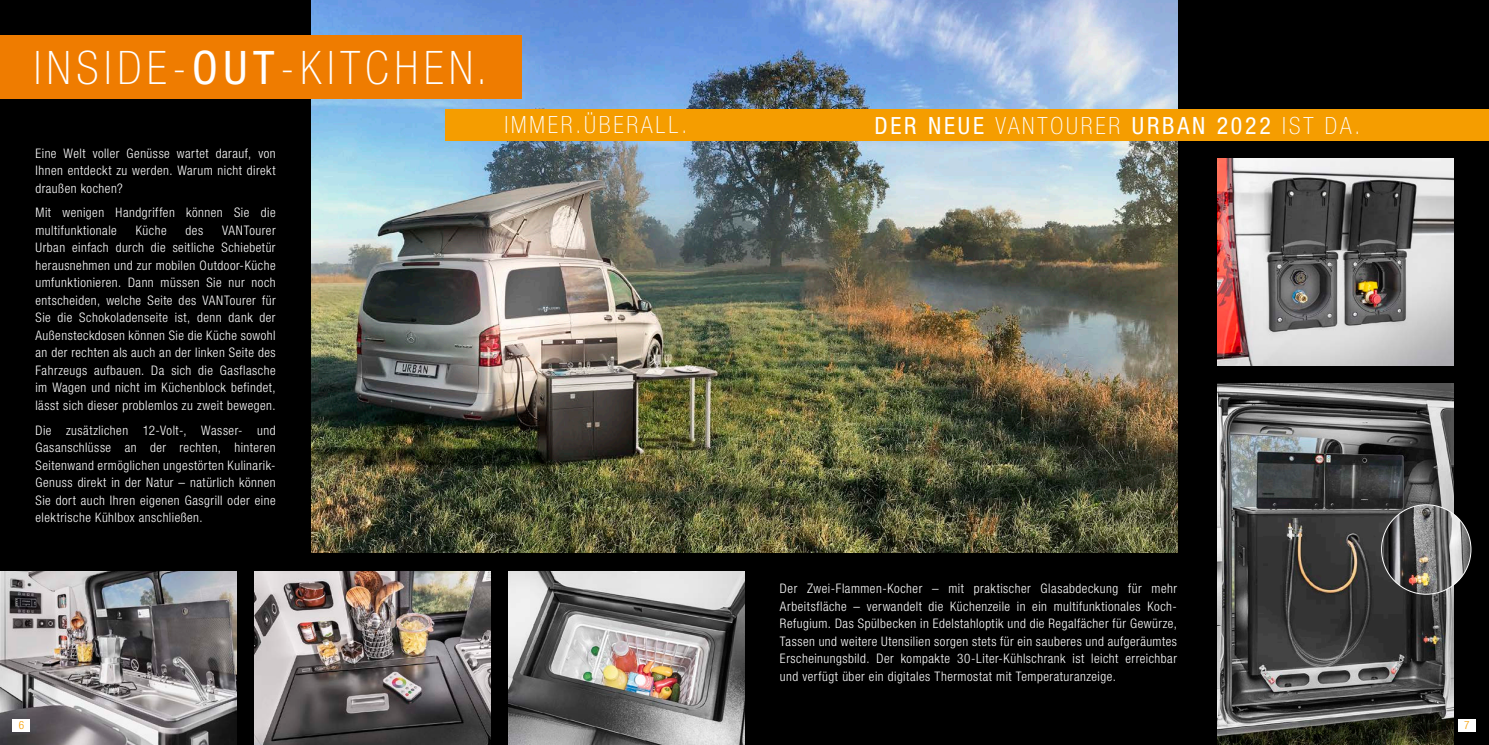
<style>
.page{position:relative;width:1489px;height:745px;background:#fff}
.page>*{position:absolute;margin:0;border:0;box-sizing:border-box;transform-origin:0 0}
.t1{font:100 condensed 46.25px "Helvetica Neue LT Std";letter-spacing:.12em;color:#fff}
.t2{font:condensed 23.75px "Helvetica Neue LT Std";letter-spacing:.12em;color:#fff}
.t3{font:100 condensed 23.75px "Helvetica Neue LT Std";letter-spacing:.12em;color:#fff}
.t4{font:300 condensed 13.12px/17.5px "Helvetica Neue LT Std";letter-spacing:.035em;color:#fff;text-align:justify}
.t5{font:300 condensed 11.25px "Helvetica Neue LT Std";color:#f59d00}
.s1{font-weight:400}
.s2{font-weight:100}
</style>
<div class="page">
<div style="left:0;top:0;width:1488px;height:744px;background:#000"></div>
<img style="left:311px;top:0;width:865px;height:552px">
<img style="left:1217px;top:159px;width:236px;height:206px">
<img style="left:1217px;top:383px;width:236px;height:361px">
<img style="left:508px;top:571px;width:236px;height:173px">
<img style="left:254px;top:571px;width:236px;height:173px">
<img style="left:0;top:571px;width:236px;height:173px">
<img style="left:1381px;top:504px;width:89px;height:90px;border-radius:45px">
<div style="left:446px;top:109px;width:1042px;height:32px;background:#f59d00"></div>
<div style="left:0;top:35px;width:521px;height:64px;background:#ef7c00"></div>
<div style="left:1457px;top:718px;width:18px;height:13px;background:#fff"></div>
<div style="left:13px;top:718px;width:17px;height:13px;background:#fff"></div>
<h1 class="t1" style="left:34px;top:42px;width:455px">INSIDE-<span class="s1">OUT</span>-KITCHEN.</h1>
<p class="t4" style="left:35px;top:144px;width:242px">Eine Welt voller Genüsse wartet darauf, von Ihnen entdeckt zu werden. Warum nicht direkt draußen kochen?</p>
<p class="t4" style="left:35px;top:204px;width:242px">Mit wenigen Handgriffen können Sie die multifunktionale</p>
<p class="t4" style="left:136px;top:221px;width:32px">Küche</p>
<p class="t4" style="left:185px;top:221px;width:19px">des</p>
<p class="t4" style="left:35px;top:221px;width:242px;text-indent:187px">VANTourer Urban einfach durch die seitliche Schiebetür herausnehmen und zur mobilen Outdoor-Küche umfunktionieren. Dann müssen Sie nur noch entscheiden, welche Seite des VANTourer für Sie die Schokoladenseite ist, denn dank der Außensteckdosen können Sie die Küche sowohl an der rechten als auch an der linken Seite des Fahrzeugs aufbauen. Da sich die Gasflasche im Wagen und nicht im Küchenblock befindet, lässt sich dieser problemlos zu zweit bewegen.</p>
<p class="t4" style="left:35px;top:421px;width:242px">Die zusätzlichen 12-Volt-, Wasser- und Gasanschlüsse an der rechten, hinteren Seitenwand ermöglichen ungestörten Kulinarik-Genuss direkt in der Natur – natürlich können Sie dort auch Ihren eigenen Gasgrill oder eine elektrische Kühlbox anschließen.</p>
<h2 class="t3" style="left:504px;top:111px;width:184px">IMMER.ÜBERALL.</h2>
<h2 class="t2" style="left:874px;top:111px;width:487px">DER NEUE <span class="s2">VANTOURER</span> URBAN 2022 <span class="s2">IST DA.</span></h2>
<p class="t4" style="left:780px;top:579px;width:398px">Der Zwei-Flammen-Kocher – mit praktischer Glasabdeckung für mehr Arbeitsfläche – verwandelt die Küchenzeile in ein multifunktionales Koch-Refugium. Das Spülbecken in Edelstahloptik und die Regalfächer für Gewürze, Tassen und weitere Utensilien sorgen stets für ein sauberes und aufgeräumtes Erscheinungsbild. Der kompakte 30-Liter-Kühlschrank ist leicht erreichbar und verfügt über ein digitales Thermostat mit Temperaturanzeige.</p>
<p class="t5" style="left:19px;top:718px;width:7px">6</p>
<p class="t5" style="left:1463px;top:718px;width:7px">7</p>
</div>
